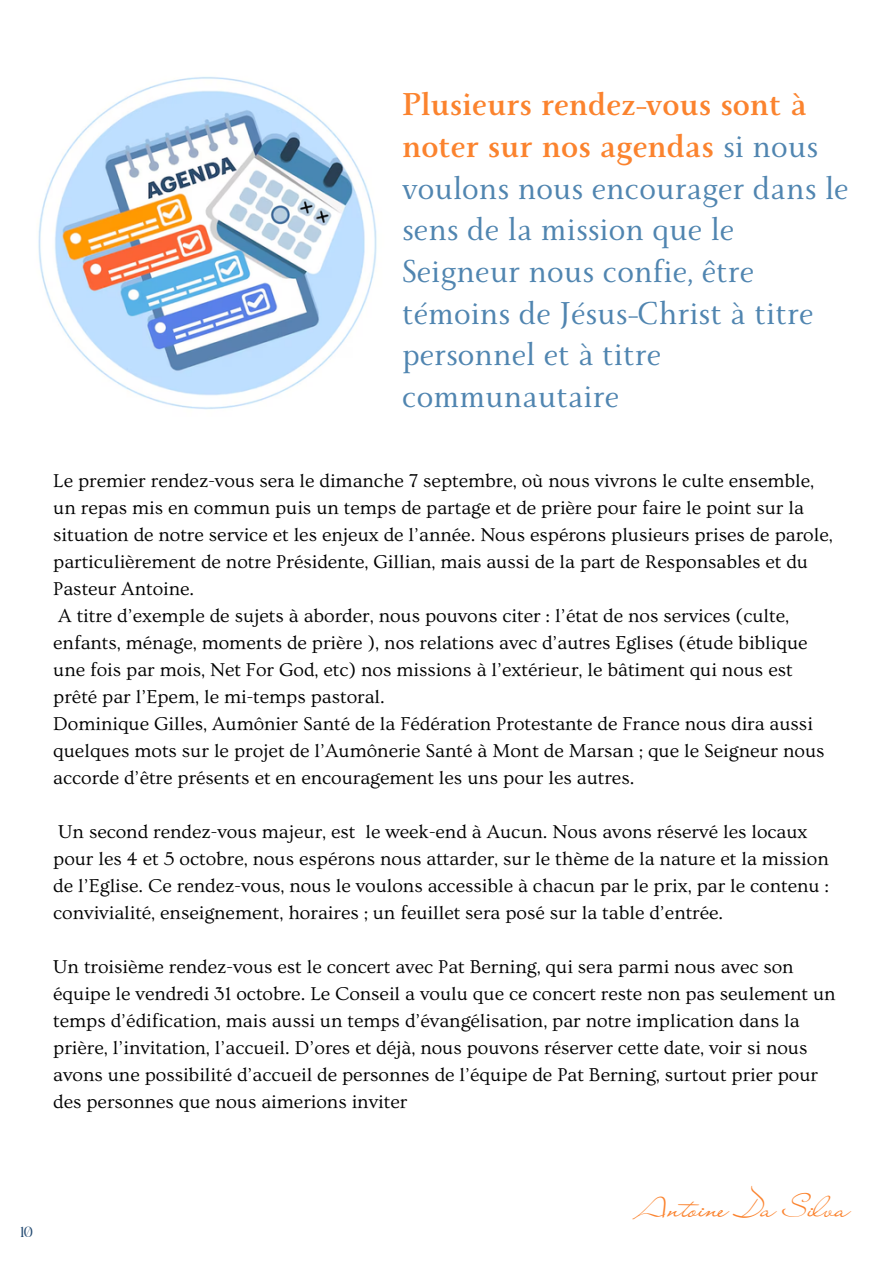
<style>
.page{position:relative;width:894px;height:1264px;background:#fff}
.page>*{position:absolute;margin:0;border:0;box-sizing:border-box;transform-origin:0 0}
.t1{font:35.25px/41.7px "Monterchi Serif";color:#5085b0}
.t2{font:29.55px "Liana";color:#fb832e}
.t3{font:19.5px/27px "Ovo";color:#000001}
.t4{font:14.55px "Perandoryv 2";color:#224971}
.s1{font-weight:700;color:#fb832e}
</style>
<div class="page">
<img style="left:38px;top:76px;width:339px;height:334px">
<h1 class="t1" style="left:402px;top:89px;width:448px"><span class="s1">Plusieurs rendez-vous sont à noter sur nos agendas</span> si nous voulons nous encourager dans le sens de la mission que le<br>Seigneur nous confie, être témoins de Jésus-Christ à titre personnel et à titre communautaire</h1>
<p class="t3" style="left:53px;top:467px;width:780px">Le premier rendez-vous sera le dimanche 7 septembre, où nous vivrons le culte ensemble, un repas mis en commun puis un temps de partage et de prière pour faire le point sur la situation de notre service et les enjeux de l’année. Nous espérons plusieurs prises de parole, particulièrement de notre Présidente, Gillian, mais aussi de la part de Responsables et du Pasteur Antoine.<br>A titre d’exemple de sujets à aborder, nous pouvons citer : l’état de nos services (culte, enfants, ménage, moments de prière ), nos relations avec d’autres Eglises (étude biblique une fois par mois, Net For God, etc) nos missions à l’extérieur, le bâtiment qui nous est prêté par l’Epem, le mi-temps pastoral.<br>Dominique Gilles, Aumônier Santé de la Fédération Protestante de France nous dira aussi quelques mots sur le projet de l’Aumônerie Santé à Mont de Marsan ; que le Seigneur nous accorde d’être présents et en encouragement les uns pour les autres.</p>
<p class="t3" style="left:53px;top:818px;width:777px">Un second rendez-vous majeur, est le week-end à Aucun. Nous avons réservé les locaux pour les 4 et 5 octobre, nous espérons nous attarder, sur le thème de la nature et la mission de l’Eglise. Ce rendez-vous, nous le voulons accessible à chacun par le prix, par le contenu : convivialité, enseignement, horaires ; un feuillet sera posé sur la table d’entrée.</p>
<p class="t3" style="left:53px;top:953px;width:783px">Un troisième rendez-vous est le concert avec Pat Berning, qui sera parmi nous avec son équipe le vendredi 31 octobre. Le Conseil a voulu que ce concert reste non pas seulement un temps d’édification, mais aussi un temps d’évangélisation, par notre implication dans la prière, l’invitation, l’accueil. D’ores et déjà, nous pouvons réserver cette date, voir si nous avons une possibilité d’accueil de personnes de l’équipe de Pat Berning, surtout prier pour des personnes que nous aimerions inviter</p>
<p class="t4" style="left:20px;top:1226px;width:14px">10</p>
<h2 class="t2" style="left:638px;top:1188px;width:213px">Antoine Da Silva</h2>
</div>
